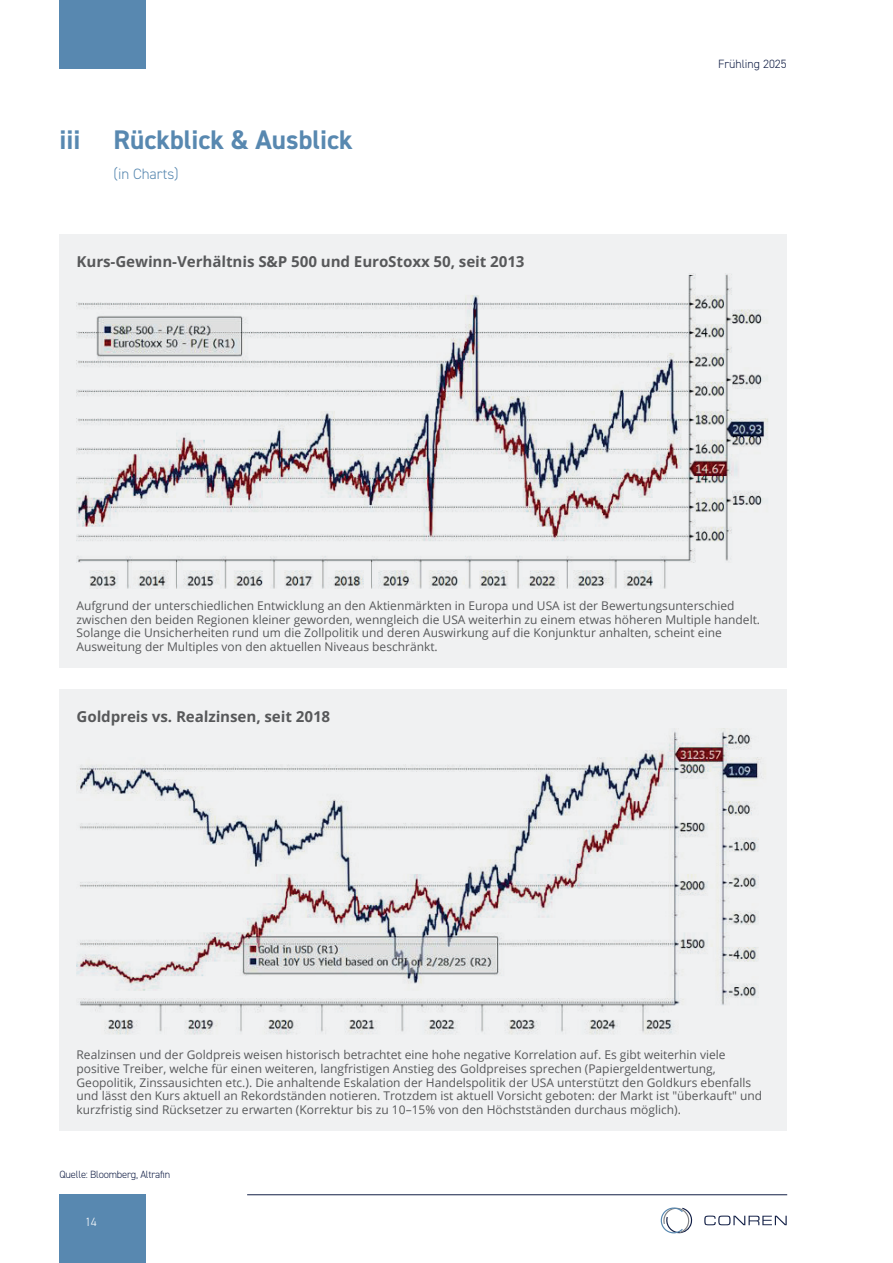
<style>
.page{position:relative;width:893px;height:1263px;background:#fff}
.page>*{position:absolute;margin:0;border:0;box-sizing:border-box;transform-origin:0 0}
.t1{font:700 27px "DIN2014";color:#5888b0}
.t2{font:700 15px "Open Sans";color:#57585a}
.t3{font:300 15px "DIN2014";color:#5888b0}
.t4{font:12px/13.5px "Open Sans";color:#57585a}
.t5{font:300 12px "DIN2014";color:#121f46}
.t6{font:300 12px "DIN2014";color:#fff}
.t7{font:300 10.5px "DIN2014";letter-spacing:-.02em;color:#121f46}
</style>
<div class="page">
<div style="left:60px;top:1195px;width:86px;height:68px;background:#5888b0"></div>
<div style="left:60px;top:0;width:86px;height:68px;background:#5888b0"></div>
<hr style="left:247px;top:1194px;width:540px;height:1px;background:#121f46">
<svg style="left:660px;top:1207px;width:33px;height:26px"></svg>
<svg style="left:704px;top:1215px;width:83px;height:10px"></svg>
<div style="left:60px;top:234px;width:727px;height:434px;background:#f0f1f2"></div>
<img style="left:77px;top:273px;width:691px;height:315px">
<div style="left:60px;top:689px;width:727px;height:441px;background:#f0f1f2"></div>
<img style="left:77px;top:728px;width:685px;height:307px">
<h1 class="t1" style="left:60px;top:125px;width:295px">iii Rückblick &amp; Ausblick</h1>
<p class="t3" style="left:114px;top:167px;width:67px">(in Charts)</p>
<p class="t2" style="left:77px;top:251px;width:450px">Kurs-Gewinn-Verhältnis S&amp;P 500 und EuroStoxx 50, seit 2013</p>
<p class="t5" style="left:718px;top:60px;width:70px">Frühling 2025</p>
<p class="t4" style="left:77px;top:600px;width:685px">Aufgrund der unterschiedlichen Entwicklung an den Aktienmärkten in Europa und USA ist der Bewertungsunterschied zwischen den beiden Regionen kleiner geworden, wenngleich die USA weiterhin zu einem etwas höheren Multiple handelt.<br>Solange die Unsicherheiten rund um die Zollpolitik und deren Auswirkung auf die Konjunktur anhalten, scheint eine Ausweitung der Multiples von den aktuellen Niveaus beschränkt.</p>
<p class="t2" style="left:77px;top:706px;width:255px">Goldpreis vs. Realzinsen, seit 2018</p>
<p class="t4" style="left:77px;top:1049px;width:687px">Realzinsen und der Goldpreis weisen historisch betrachtet eine hohe negative Korrelation auf. Es gibt weiterhin viele positive Treiber, welche für einen weiteren, langfristigen Anstieg des Goldpreises sprechen (Papiergeldentwertung, Geopolitik, Zinssausichten etc.). Die anhaltende Eskalation der Handelspolitik der USA unterstützt den Goldkurs ebenfalls und lässt den Kurs aktuell an Rekordständen notieren. Trotzdem ist aktuell Vorsicht geboten: der Markt ist "überkauft" und kurzfristig sind Rücksetzer zu erwarten (Korrektur bis zu 10–15% von den Höchstständen durchaus möglich).</p>
<p class="t7" style="left:60px;top:1169px;width:112px">Quelle: Bloomberg, Altrafin</p>
<p class="t6" style="left:85px;top:1216px;width:13px">14</p>
</div>
